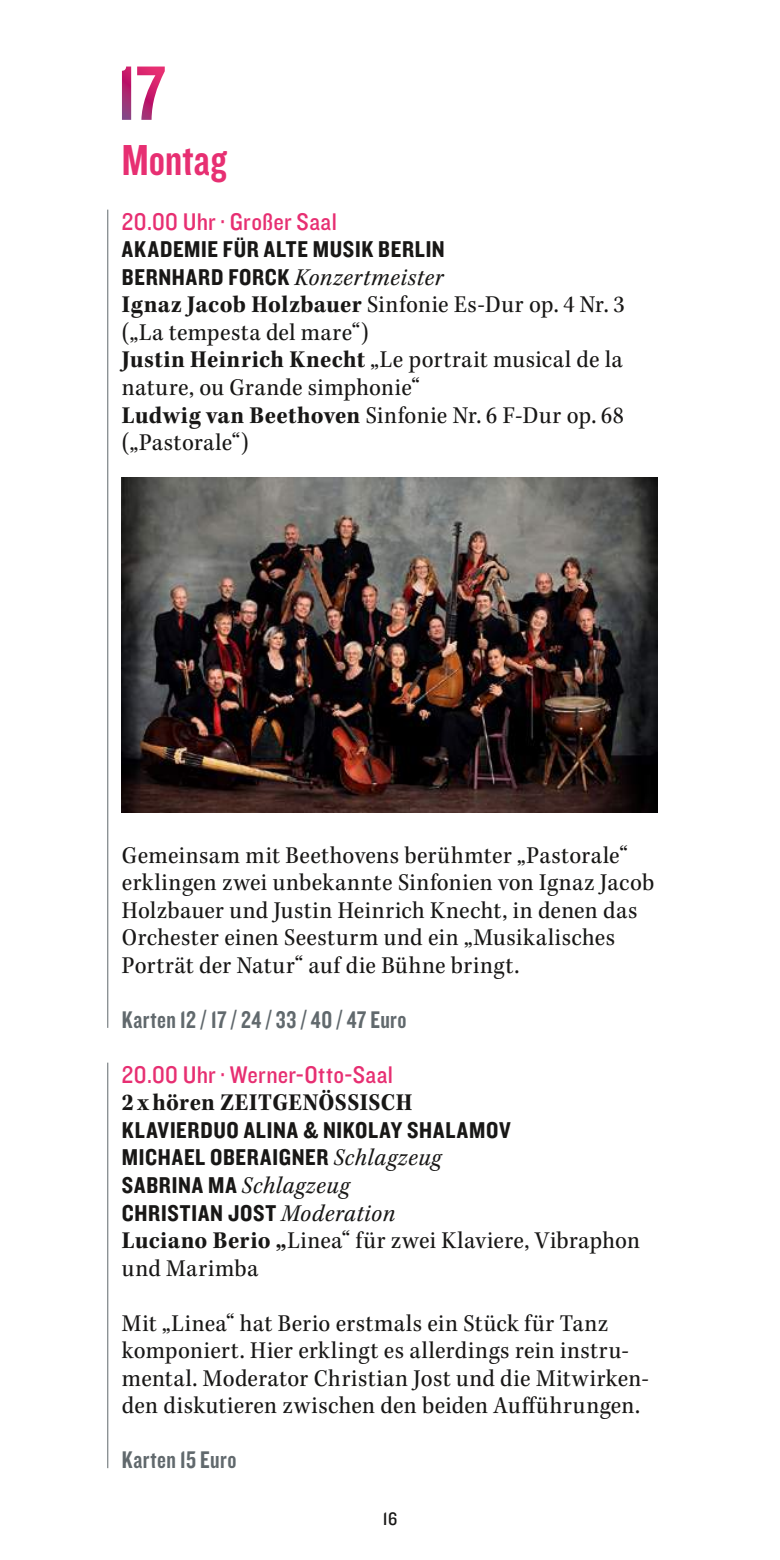
<style>
.page{position:relative;width:780px;height:1560px;background:#fff}
.page>*{position:absolute;margin:0;border:0;box-sizing:border-box;transform-origin:0 0}
.t1{font:45px "Knockout 49 Liteweight";letter-spacing:.005em;color:#e72f72}
.t2{font:25px/27.5px "Kepler Std Scn";letter-spacing:.02em;color:#181716}
.t3{font:25px "Kepler Std Scn It";letter-spacing:.025em;color:#181716}
.t4{font:25px "Knockout 30 Junior Welterwt";letter-spacing:.015em;color:#e72f72}
.t5{font:25px "Knockout 49 Liteweight";letter-spacing:.015em;color:#61696d}
.t6{font:25px "Kepler Std Bold Scn";letter-spacing:.015em;color:#181716}
.t7{font:23.75px/27.5px "Knockout 50 Welterweight";letter-spacing:.03em;color:#181716}
.t8{font:18.75px "Knockout 30 Junior Welterwt";color:#181716}
.s1{font-family:"Knockout 50 Welterweight";font-size:23.75px}
.s2{font-family:"Kepler Std Bold Scn"}
.s3{font-family:"Kepler Std Scn It";font-size:25px}
</style>
<div class="page">
<hr style="left:107px;top:209px;width:1px;height:818px;background:#61696d">
<hr style="left:107px;top:1062px;width:1px;height:405px;background:#61696d">
<svg style="left:122px;top:66px;width:43px;height:54px"></svg>
<img style="left:122px;top:477px;width:535px;height:335px">
<h1 class="t1" style="left:122px;top:131px;width:106px">Montag</h1>
<p class="t4" style="left:122px;top:205px;width:216px">20.00 Uhr · Großer Saal</p>
<p class="t7" style="left:122px;top:235px;width:324px">AKADEMIE FÜR ALTE MUSIK BERLIN</p>
<p class="t3" style="left:122px;top:263px;width:323px"><span class="s1">BERNHARD FORCK</span> Konzertmeister</p>
<p class="t2" style="left:122px;top:292px;width:504px"><span class="s2">Ignaz Jacob Holzbauer</span> Sinfonie Es-Dur op. 4 Nr. 3 („La tempesta del mare“)<br><span class="s2">Justin Heinrich Knecht</span> „Le portrait musical de la nature, ou Grande simphonie“<br><span class="s2">Ludwig van Beethoven</span> Sinfonie Nr. 6 F-Dur op. 68 („Pastorale“)</p>
<p class="t2" style="left:122px;top:842px;width:534px">Gemeinsam mit Beethovens berühmter „Pastorale“ erklingen zwei unbekannte Sinfonien von Ignaz Jacob Holzbauer und Justin Heinrich Knecht, in denen das Orchester einen Seesturm und ein „Musikalisches Porträt der Natur“ auf die Bühne bringt.</p>
<p class="t5" style="left:122px;top:1003px;width:286px">Karten 12 / 17 / 24 / 33 / 40 / 47 Euro</p>
<p class="t4" style="left:122px;top:1057px;width:273px">20.00 Uhr · Werner-Otto-Saal</p>
<p class="t6" style="left:122px;top:1088px;width:292px">2 x hören ZEITGENÖSSISCH</p>
<p class="t7" style="left:122px;top:1115px;width:390px">KLAVIERDUO ALINA &amp; NIKOLAY SHALAMOV<br>MICHAEL OBERAIGNER <span class="s3">Schlagzeug</span></p>
<p class="t3" style="left:122px;top:1170px;width:229px"><span class="s1">SABRINA MA</span> Schlagzeug</p>
<p class="t7" style="left:122px;top:1197px;width:274px">CHRISTIAN JOST <span class="s3">Moderation</span></p>
<p class="t2" style="left:122px;top:1227px;width:519px"><span class="s2">Luciano Berio „</span>Linea“ für zwei Klaviere, Vibraphon und Marimba</p>
<p class="t2" style="left:122px;top:1309px;width:528px">Mit „Linea“ hat Berio erstmals ein Stück für Tanz komponiert. Hier erklingt es allerdings rein instru&shy;mental. Moderator Christian Jost und die Mitwirken&shy;den diskutieren zwischen den beiden Aufführungen.</p>
<p class="t5" style="left:122px;top:1443px;width:116px">Karten 15 Euro</p>
<p class="t8" style="left:383px;top:1506px;width:16px">16</p>
</div>
